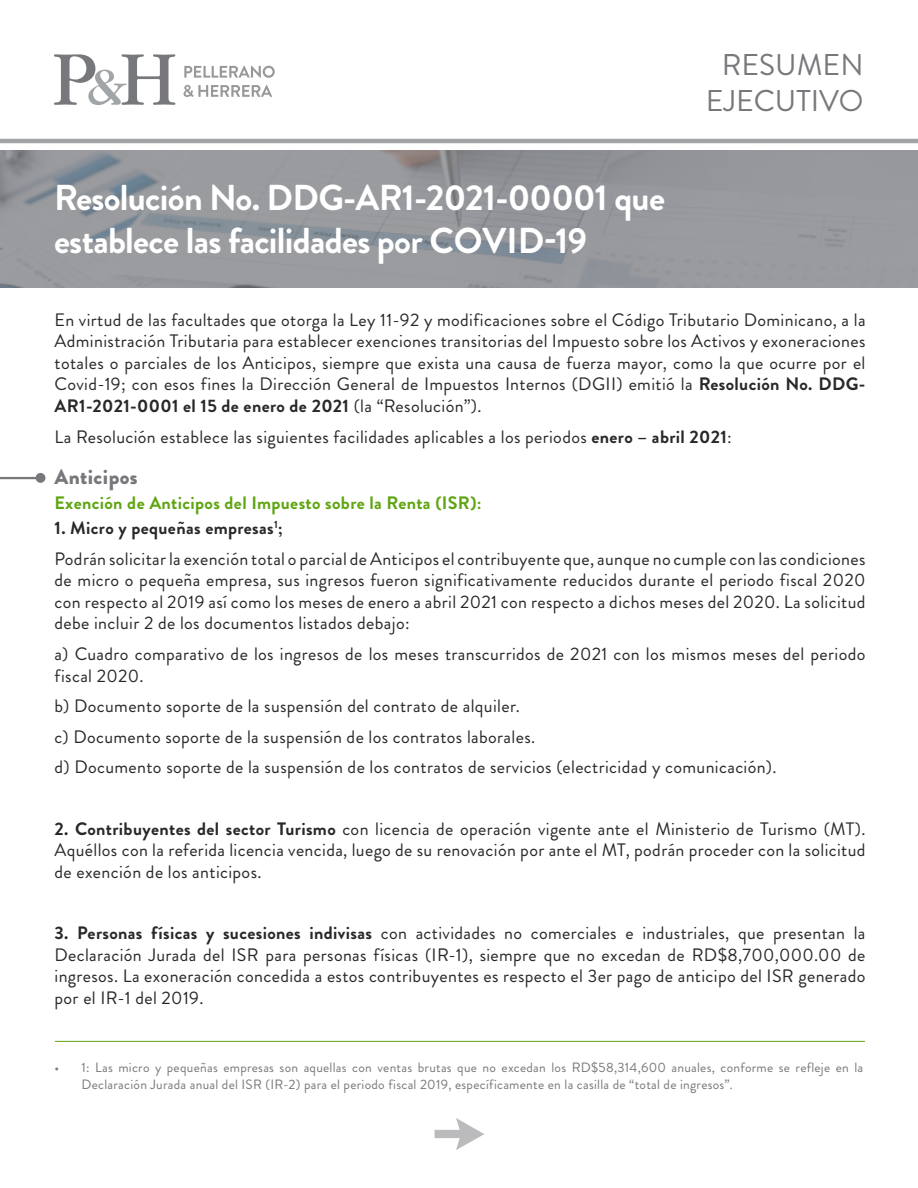
<style>
.page{position:relative;width:918px;height:1188px;background:#fff}
.page>*{position:absolute;margin:0;border:0;box-sizing:border-box;transform-origin:0 0}
.t1{font:700 36px/43.2px "Brandon Grotesque";letter-spacing:-.02em;color:#fff}
.t2{font:30px/36px "Brandon Grotesque";color:#77787b;text-align:center}
.t3{font:900 21px "Brandon Grotesque";letter-spacing:.02em;color:#77787b}
.t4{font:18px/21.6px "Brandon Grotesque";letter-spacing:.02em;color:#292829;text-align:justify}
.t5{font:700 18px "Brandon Grotesque";letter-spacing:.02em;color:#5fa511}
.t6{font:13.5px/16.2px "Brandon Grotesque";letter-spacing:.02em;color:#77787b}
.s1{font-weight:700}
</style>
<div class="page">
<svg style="left:0;top:150px;width:918px;height:138px;background:#94979c"></svg>
<svg style="left:435px;top:1118px;width:49px;height:32px"></svg>
<svg style="left:0;top:477px;width:36px;height:2px"></svg>
<div style="left:36px;top:473px;width:9px;height:10px;background:#77787b;border-radius:50%"></div>
<svg style="left:54px;top:54px;width:121px;height:51px"></svg>
<svg style="left:184px;top:66px;width:91px;height:12px"></svg>
<svg style="left:184px;top:85px;width:88px;height:12px"></svg>
<hr style="left:0;top:139px;width:918px;height:4px;background:#a2a5a7">
<hr style="left:55px;top:1041px;width:810px;height:1px;background:#5fa511">
<h1 class="t1" style="left:54px;top:177px;width:613px">Resolución No. DDG-AR1-2021-00001 que establece las facilidades por COVID-19</h1>
<h2 class="t2" style="left:706px;top:48px;width:159px">RESUMEN<br>EJECUTIVO</h2>
<p class="t4" style="left:55px;top:309px;width:813px">En virtud de las facultades que otorga la Ley 11-92 y modificaciones sobre el Código Tributario Dominicano, a la Administración Tributaria para establecer exenciones transitorias del Impuesto sobre los Activos y exoneraciones totales o parciales de los Anticipos, siempre que exista una causa de fuerza mayor, como la que ocurre por el Covid-19; con esos fines la Dirección General de Impuestos Internos (DGII) emitió la <span class="s1">Resolución No. DDG-AR1-2021-0001 el 15 de enero de 2021</span> (la “Resolución”).</p>
<p class="t4" style="left:55px;top:426px;width:679px">La Resolución establece las siguientes facilidades aplicables a los periodos <span class="s1">enero – abril 2021</span>:</p>
<p class="t3" style="left:55px;top:462px;width:85px">Anticipos</p>
<p class="t5" style="left:55px;top:490px;width:429px">Exención de Anticipos del Impuesto sobre la Renta (ISR):</p>
<p class="t4" style="left:55px;top:513px;width:812px;line-height:30.6px"><span class="s1">1. Micro y pequeñas empresas</span><sup>1</sup><span class="s1">;<br></span>Podrán solicitar la exención total o parcial de Anticipos el contribuyente que, aunque no cumple con las condiciones</p>
<p class="t4" style="left:55px;top:569px;width:812px">de micro o pequeña empresa, sus ingresos fueron significativamente reducidos durante el periodo fiscal 2020 con respecto al 2019 así como los meses de enero a abril 2021 con respecto a dichos meses del 2020. La solicitud debe incluir 2 de los documentos listados debajo:</p>
<p class="t4" style="left:55px;top:643px;width:812px">a) Cuadro comparativo de los ingresos de los meses transcurridos de 2021 con los mismos meses del periodo fiscal 2020.</p>
<p class="t4" style="left:55px;top:691px;width:723px;line-height:30.6px;text-align:left">b) Documento soporte de la suspensión del contrato de alquiler.<br>c) Documento soporte de la suspensión de los contratos laborales.<br>d) Documento soporte de la suspensión de los contratos de servicios (electricidad y comunicación).</p>
<p class="t4" style="left:55px;top:818px;width:813px"><span class="s1">2. Contribuyentes del sector Turismo</span> con licencia de operación vigente ante el Ministerio de Turismo (MT).<br>Aquéllos con la referida licencia vencida, luego de su renovación por ante el MT, podrán proceder con la solicitud de exención de los anticipos.</p>
<p class="t4" style="left:55px;top:922px;width:813px"><span class="s1">3. Personas físicas y sucesiones indivisas</span> con actividades no comerciales e industriales, que presentan la Declaración Jurada del ISR para personas físicas (IR-1), siempre que no excedan de RD$8,700,000.00 de ingresos. La exoneración concedida a estos contribuyentes es respecto el 3er pago de anticipo del ISR generado por el IR-1 del 2019.</p>
<p class="t6" style="left:82px;top:1060px;width:783px;text-indent:-27px">• 1: Las micro y pequeñas empresas son aquellas con ventas brutas que no excedan los RD$58,314,600 anuales, conforme se refleje en la<br>Declaración Jurada anual del ISR (IR-2) para el periodo fiscal 2019, específicamente en la casilla de “total de ingresos”.</p>
</div>
